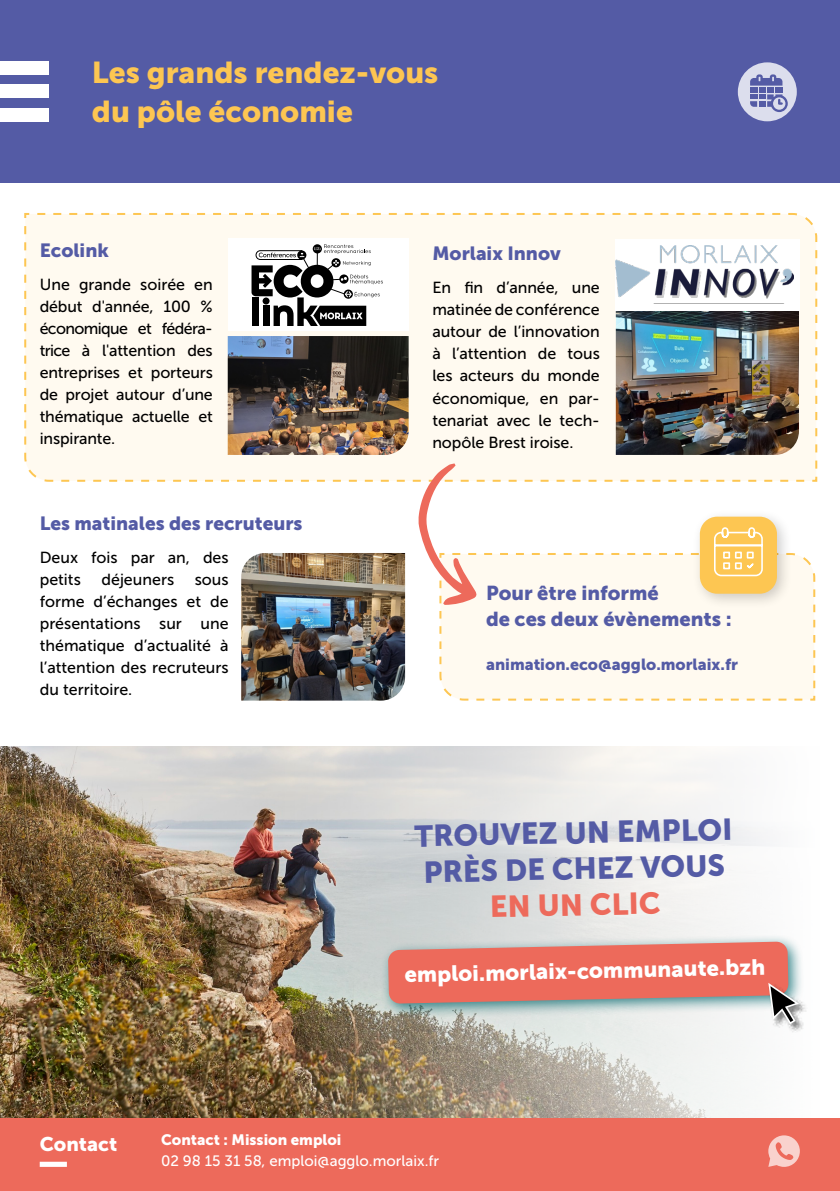
<style>
.page{position:relative;width:840px;height:1191px;background:#fff}
.page>*{position:absolute;margin:0;border:0;box-sizing:border-box;transform-origin:0 0}
.t1{font:30px/39px "Museo Sans 900";color:#fdc652}
.t2{font:30px/36px "Museo Sans 900";color:#545ba5}
.t3{font:30px "Museo Sans 900";color:#ed6a5b}
.t4{font:22px "Museo Sans 900";color:#fff}
.t5{font:20px/26px "Museo Sans 900";color:#545ba5}
.t6{font:19.6px "Museo Sans 900";color:#fff}
.t7{font:19px "Museo Sans 900";color:#545ba5}
.t8{font:16px/22px "Museo Sans 500";letter-spacing:-.005em;color:#000;text-align:justify}
.t9{font:16px "Museo Sans 900";color:#545ba5}
.t10{font:15px "Museo Sans 500";color:#fff}
.t11{font:15px "Museo Sans 900";color:#fff}
</style>
<div class="page">
<svg style="left:24px;top:213px;width:793px;height:269px"></svg>
<img style="left:0;top:746px;width:269px;height:372px">
<div style="left:0;top:1118px;width:839px;height:73px;background:#ed6a5b"></div>
<div style="left:0;top:0;width:839px;height:183px;background:#545ba5"></div>
<div style="left:0;top:61px;width:48px;height:13px;background:#fff"></div>
<div style="left:0;top:85px;width:48px;height:13px;background:#fff"></div>
<div style="left:0;top:109px;width:48px;height:13px;background:#fff"></div>
<img style="left:269px;top:746px;width:503px;height:372px">
<div style="left:40px;top:1161px;width:27px;height:5px;background:#fff"></div>
<div style="left:379px;top:934px;width:424px;height:85px;background:#00656c;opacity:.75"></div>
<div style="left:767px;top:982px;width:40px;height:50px;background:#000;opacity:.5"></div>
<svg style="left:388px;top:941px;width:410px;height:83px"></svg>
<svg style="left:768px;top:1135px;width:31px;height:31px"></svg>
<div style="left:227px;top:239px;width:181px;height:92px;background:#fff"></div>
<svg style="left:737px;top:62px;width:59px;height:59px"></svg>
<div style="left:615px;top:239px;width:184px;height:71px;background:#fff"></div>
<svg style="left:749px;top:94px;width:38px;height:18px"></svg>
<div style="left:766px;top:87px;width:7px;height:6px;background:#545ba5"></div>
<div style="left:749px;top:87px;width:7px;height:6px;background:#545ba5"></div>
<div style="left:758px;top:87px;width:7px;height:6px;background:#545ba5"></div>
<div style="left:775px;top:87px;width:7px;height:6px;background:#545ba5"></div>
<svg style="left:749px;top:74px;width:33px;height:12px"></svg>
<img style="left:61px;top:244px;width:755px;height:456px">
<h1 class="t1" style="left:92px;top:53px;width:348px">Les grands rendez-vous du pôle économie</h1>
<p class="t7" style="left:40px;top:239px;width:71px">Ecolink</p>
<p class="t8" style="left:40px;top:273px;width:174px">Une grande soirée en début d'année, 100 % économique et fédéra&shy;trice à l'attention des entreprises et porteurs de projet autour d’une thématique actuelle et inspirante.</p>
<p class="t7" style="left:40px;top:512px;width:264px">Les matinales des recruteurs</p>
<p class="t8" style="left:40px;top:547px;width:190px">Deux fois par an, des petits</p>
<p class="t8" style="left:101px;top:569px;width:74px">déjeuners</p>
<p class="t8" style="left:40px;top:569px;width:190px;text-indent:155px">sous forme d’échanges et de présentations sur une thématique d’actualité à l’attention des recruteurs du territoire.</p>
<p class="t7" style="left:432px;top:243px;width:130px">Morlaix Innov</p>
<p class="t8" style="left:432px;top:277px;width:169px">En fin d’année, une matinée de conférence autour de l’innovation à l’attention de tous les acteurs du monde économique, en par&shy;tenariat avec le tech&shy;nopôle Brest iroise.</p>
<p class="t5" style="left:485px;top:580px;width:247px">Pour être informé<br>de ces deux évènements :</p>
<p class="t9" style="left:485px;top:655px;width:253px">animation.eco@agglo.morlaix.fr</p>
<h1 class="t2" style="left:414px;top:817px;width:319px;rotate:-1deg">TROUVEZ UN EMPLOI<br>PRÈS DE CHEZ VOUS</h1>
<h1 class="t3" style="left:489px;top:889px;width:172px;rotate:-1deg">EN UN CLIC</h1>
<h2 class="t4" style="left:404px;top:961px;width:362px;rotate:-1deg">emploi.morlaix-communaute.bzh</h2>
<p class="t6" style="left:40px;top:1133px;width:79px">Contact</p>
<p class="t11" style="left:161px;top:1131px;width:182px">Contact : Mission emploi</p>
<p class="t10" style="left:161px;top:1152px;width:279px">02 98 15 31 58, emploi@agglo.morlaix.fr</p>
</div>
